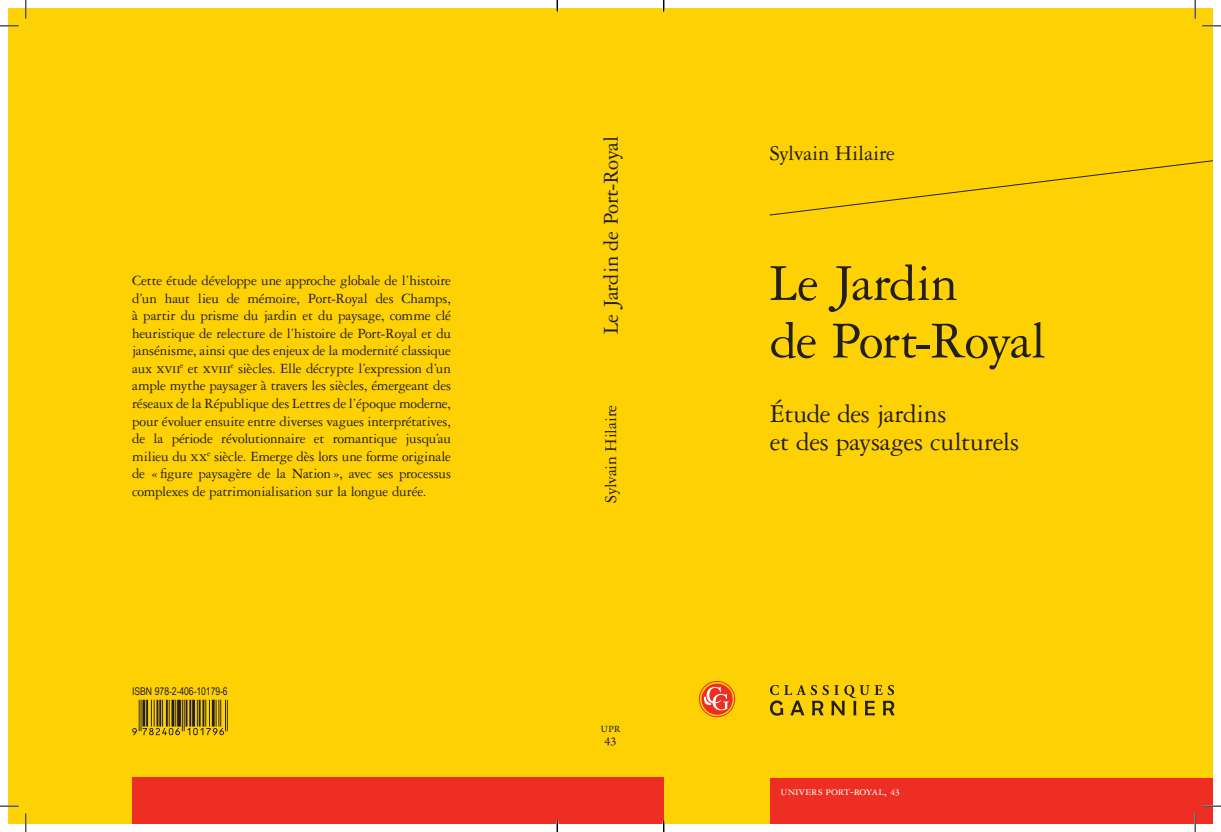
<style>
.page{position:relative;width:1221px;height:832px;background:#fff}
.page>*{position:absolute;margin:0;border:0;box-sizing:border-box;transform-origin:0 0}
.t1{font:55px/57.5px "Garamond 3 LT Pro";letter-spacing:-.025em;color:#231f20}
.t2{font:27.5px/28.8px "Garamond 3 LT Pro";letter-spacing:-.02em;color:#231f20}
.t3{font:22.5px "Garamond 3 LT Pro";letter-spacing:-.015em;color:#231f20}
.t4{font:17.5px "Garamond 3 LT Pro";letter-spacing:-.01em;color:#231f20}
.t5{font:15px/17.5px "Garamond 3 LT Pro";letter-spacing:-.02em;color:#231f20;text-align:justify}
.t6{font:12.5px "Garamond 3 LT Pro";color:#fff}
.t7{font:12.5px "Arno Pro";color:#231f20}
.t8{font:10.62px "Arial Narrow";letter-spacing:-.01em;color:#231f20}
.t9{font:10px "Arno Pro";color:#231f20}
</style>
<div class="page">
<div style="left:8px;top:8px;width:1205px;height:815px;background:#fed105"></div>
<div style="left:770px;top:777px;width:443px;height:46px;background:#ee2e22"></div>
<div style="left:702px;top:684px;width:30px;height:29px;background:#ee2e22;border-radius:50%"></div>
<div style="left:702px;top:683px;width:31px;height:31px;border:1px solid #ee2e22;border-radius:50%"></div>
<svg style="left:703px;top:682px;width:26px;height:28px"></svg>
<div style="left:699px;top:680px;width:36px;height:36px;border:1px solid #ee2e22;border-radius:50%"></div>
<svg style="left:770px;top:684px;width:124px;height:31px"></svg>
<div style="left:132px;top:777px;width:532px;height:46px;background:#ee2e22"></div>
<svg style="left:769px;top:160px;width:444px;height:56px"></svg>
<svg style="left:132px;top:699px;width:96px;height:35px"></svg>
<svg style="left:0;top:25px;width:19px;height:2px"></svg>
<svg style="left:1202px;top:25px;width:19px;height:2px"></svg>
<svg style="left:0;top:805px;width:19px;height:1px"></svg>
<svg style="left:1202px;top:805px;width:19px;height:1px"></svg>
<svg style="left:25px;top:0;width:2px;height:19px"></svg>
<svg style="left:25px;top:813px;width:2px;height:18px"></svg>
<svg style="left:1194px;top:0;width:2px;height:19px"></svg>
<svg style="left:1194px;top:813px;width:2px;height:18px"></svg>
<p class="t5" style="left:132px;top:272px;width:320px">Cette étude développe une approche globale de l’histoire d’un haut lieu de mémoire, Port-Royal des Champs, à partir du prisme du jardin et du paysage, comme clé heuristique de relecture de l’histoire de Port-Royal et du jansénisme, ainsi que des enjeux de la modernité classique aux xvii<sup>e</sup> et xviii<sup>e</sup> siècles. Elle décrypte l’expression d’un ample mythe paysager à travers les siècles, émergeant des réseaux de la République des Lettres de l’époque moderne, pour évoluer ensuite entre diverses vagues interprétatives, de la période révolutionnaire et romantique jusqu’au milieu du xx<sup>e</sup> siècle. Emerge dès lors une forme originale de « figure paysagère de la Nation », avec ses processus complexes de patrimonialisation sur la longue durée.</p>
<p class="t8" style="left:132px;top:683px;width:97px">ISBN 978-2-406-10179-6</p>
<h3 class="t3" style="left:598px;top:334px;width:200px;rotate:-90deg">Le Jardin de Port-Royal</h3>
<p class="t4" style="left:601px;top:502px;width:99px;rotate:-90deg">Sylvain Hilaire</p>
<p class="t9" style="left:601px;top:723px;width:21px">UPR</p>
<p class="t7" style="left:605px;top:733px;width:13px">43</p>
<h3 class="t3" style="left:770px;top:140px;width:127px">Sylvain Hilaire</h3>
<h1 class="t1" style="left:770px;top:254px;width:278px">Le Jardin<br>de Port-Royal</h1>
<h2 class="t2" style="left:770px;top:399px;width:251px">Étude des jardins<br>et des paysages culturels</h2>
<p class="t6" style="left:781px;top:783px;width:121px">Univers Port-Royal, 43</p>
</div>
